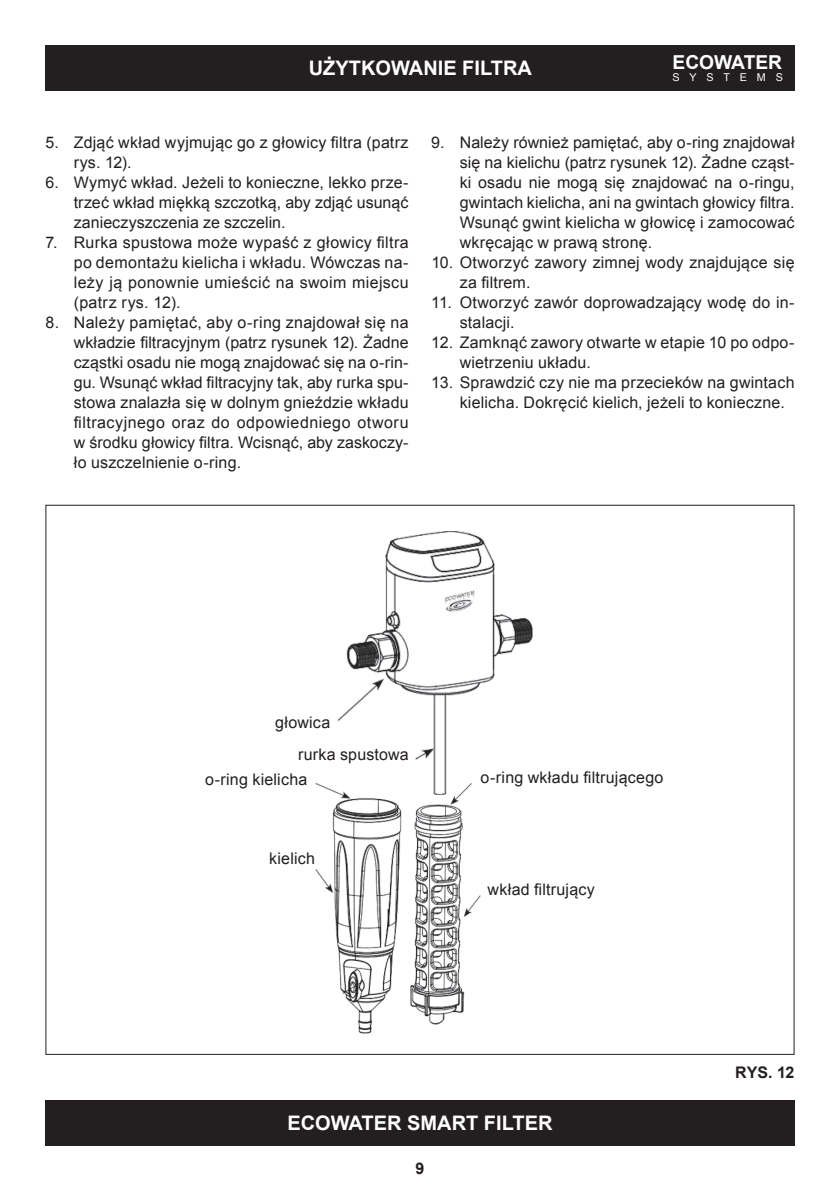
<style>
.page{position:relative;width:840px;height:1191px;background:#fff}
.page>*{position:absolute;margin:0;border:0;box-sizing:border-box;transform-origin:0 0}
.t1{font:700 20px "Arial";color:#fff}
.t2{font:700 19.2px "Arial";color:#fff}
.t3{font:16px/20px "Arial";letter-spacing:.01em;color:#231f20}
.t4{font:700 16px "Arial";color:#231f20}
.t5{font:10.8px "Arial";letter-spacing:.905em;color:#fff}
</style>
<div class="page">
<div style="left:45px;top:1100px;width:749px;height:45px;background:#231f20"></div>
<div style="left:45px;top:45px;width:749px;height:46px;background:#231f20"></div>
<img style="left:315px;top:531px;width:218px;height:503px">
<p class="t1" style="left:308px;top:55px;width:224px">UŻYTKOWANIE FILTRA</p>
<p class="t2" style="left:672px;top:49px;width:111px">ECOWATER</p>
<p class="t5" style="left:672px;top:71px;width:112px">SYSTEMS</p>
<p class="t3" style="left:74px;top:132px;width:336px;text-indent:-28px">5. Zdjąć wkład wyjmując go z głowicy filtra (patrz rys. 12).</p>
<p class="t3" style="left:74px;top:172px;width:336px;text-align:justify;text-indent:-28px">6. Wymyć wkład. Jeżeli to konieczne, lekko prze&shy;trzeć wkład miękką szczotką, aby zdjąć usunąć zanieczyszczenia ze szczelin.</p>
<p class="t3" style="left:74px;top:232px;width:336px;text-align:justify;text-indent:-28px">7. Rurka spustowa może wypaść z głowicy filtra po demontażu kielicha i wkładu. Wówczas na&shy;leży ją ponownie umieścić na swoim miejscu (patrz rys. 12).</p>
<p class="t3" style="left:74px;top:312px;width:336px;text-align:justify;text-indent:-28px">8. Należy pamiętać, aby o-ring znajdował się na wkładzie filtracyjnym (patrz rysunek 12). Żadne cząstki osadu nie mogą znajdować się na o-rin&shy;gu. Wsunąć wkład filtracyjny tak, aby rurka spu&shy;stowa znalazła się w dolnym gnieździe wkładu filtracyjnego oraz do odpowiedniego otworu w środku głowicy filtra. Wcisnąć, aby zaskoczy&shy;ło uszczelnienie o-ring.</p>
<p class="t3" style="left:459px;top:132px;width:336px;text-indent:-28px">9. Należy również pamiętać, aby o-ring znajdował się na kielichu (patrz rysunek 12). Żadne cząst&shy;ki osadu nie mogą się znajdować na o-ringu, gwintach kielicha, ani na gwintach głowicy filtra.<br>Wsunąć gwint kielicha w głowicę i zamocować wkręcając w prawą stronę.</p>
<p class="t3" style="left:459px;top:252px;width:336px;text-indent:-28px">10. Otworzyć zawory zimnej wody znajdujące się za filtrem.</p>
<p class="t3" style="left:459px;top:292px;width:336px;text-indent:-28px">11. Otworzyć zawór doprowadzający wodę do in&shy;stalacji.</p>
<p class="t3" style="left:459px;top:332px;width:336px;text-indent:-28px">12. Zamknąć zawory otwarte w etapie 10 po odpo&shy;wietrzeniu układu.</p>
<p class="t3" style="left:459px;top:372px;width:336px;text-indent:-28px">13. Sprawdzić czy nie ma przecieków na gwintach kielicha. Dokręcić kielich, jeżeli to konieczne.</p>
<p class="t3" style="left:298px;top:706px;width:112px;line-height:32.4px;text-indent:-23px">głowica<br>rurka spustowa</p>
<p class="t3" style="left:205px;top:769px;width:104px">o-ring kielicha</p>
<p class="t3" style="left:269px;top:848px;width:47px">kielich</p>
<p class="t3" style="left:480px;top:767px;width:184px">o-ring wkładu filtrującego</p>
<p class="t3" style="left:487px;top:879px;width:109px">wkład filtrujący</p>
<p class="t4" style="left:734px;top:1061px;width:61px">RYS. 12</p>
<p class="t1" style="left:287px;top:1110px;width:266px">ECOWATER SMART FILTER</p>
<p class="t4" style="left:415px;top:1158px;width:10px">9</p>
</div>
